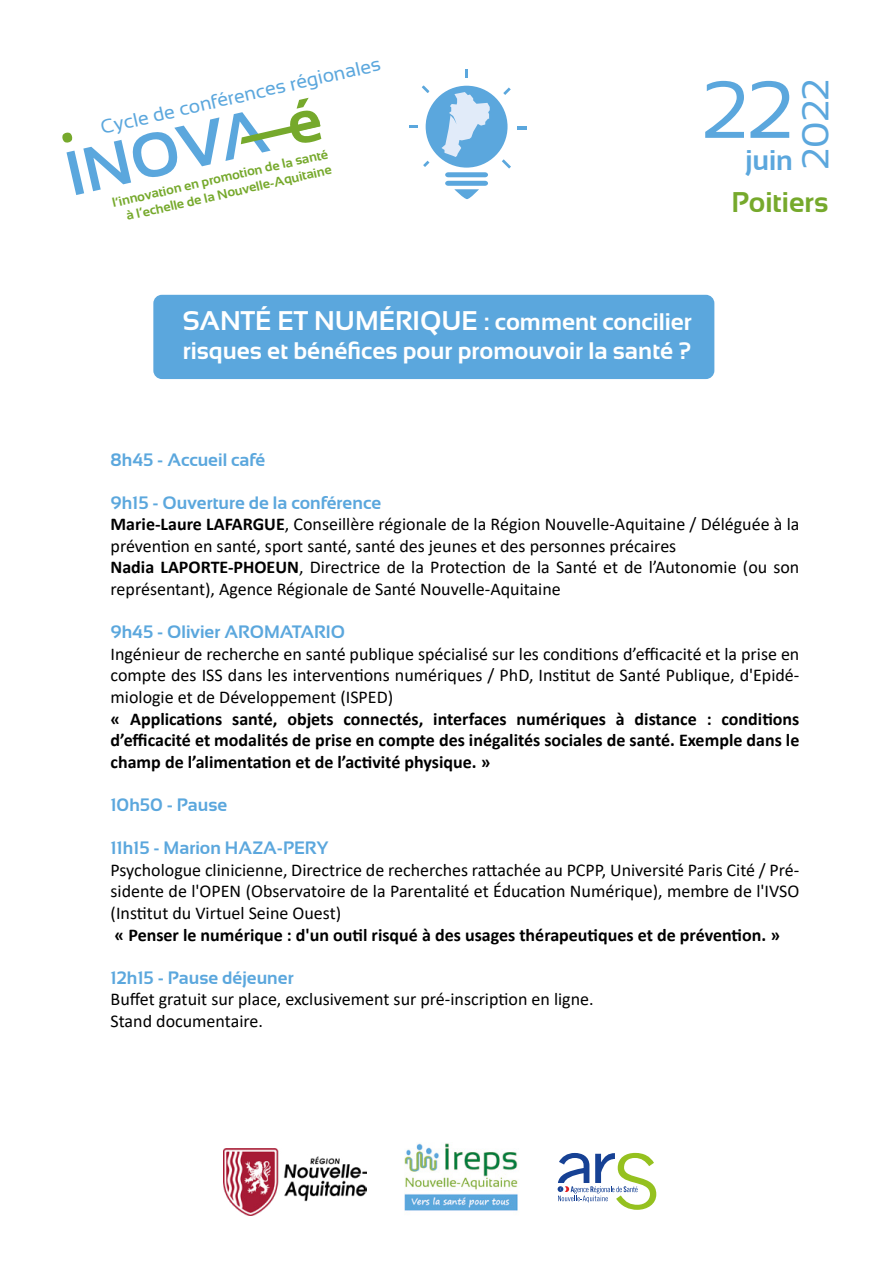
<style>
.page{position:relative;width:893px;height:1263px;background:#fff}
.page>*{position:absolute;margin:0;border:0;box-sizing:border-box;transform-origin:0 0}
.t1{font:81px "Sansation";color:#5ba7dd}
.t2{font:37.5px "Sansation";color:#5ba7dd}
.t3{font:700 28.5px "Sansation";color:#76a92c}
.t4{font:700 28.5px "Sansation";color:#5ba7dd}
.t5{font:700 24px/28.8px "Sansation";color:#fff}
.t6{font:19.5px "Sansation";color:#5ba7dd}
.t7{font:18px/21.6px "Calibri";color:#000}
.t8{font:700 18px/21.6px "Calibri";color:#000;text-align:justify}
.t9{font:700 18px "Sansation";color:#5ba7dd}
.t10{font:700 13.2px/16px "Sansation";color:#76a92c;text-align:right}
.s1{font-size:27px}
.s2{font-weight:700}
</style>
<div class="page">
<div style="left:153px;top:295px;width:561px;height:84px;background:#5ba7dd;border-radius:9px"></div>
<svg style="left:225px;top:98px;width:96px;height:63px"></svg>
<svg style="left:62px;top:117px;width:157px;height:78px"></svg>
<svg style="left:466px;top:69px;width:2px;height:9px"></svg>
<svg style="left:445px;top:172px;width:43px;height:27px"></svg>
<svg style="left:409px;top:125px;width:9px;height:3px"></svg>
<hr style="left:517px;top:126px;width:10px;height:4px;background:#5ba7dd">
<svg style="left:503px;top:87px;width:8px;height:8px"></svg>
<svg style="left:422px;top:85px;width:7px;height:8px"></svg>
<div style="left:426px;top:86px;width:82px;height:82px;background:#5ba7dd;border-radius:50%"></div>
<svg style="left:441px;top:92px;width:49px;height:65px"></svg>
<svg style="left:502px;top:159px;width:9px;height:10px"></svg>
<svg style="left:423px;top:161px;width:6px;height:6px"></svg>
<img style="left:404px;top:1143px;width:114px;height:68px">
<img style="left:223px;top:1149px;width:143px;height:66px">
<svg style="left:558px;top:1153px;width:98px;height:57px"></svg>
<p class="t6" style="left:99px;top:117px;width:288px;rotate:-13deg">Cycle de conférences régionales</p>
<p class="t10" style="left:111px;top:195px;width:222px;rotate:-13deg">l’innovation en promotion de la santé à l’echelle de la Nouvelle-Aquitaine</p>
<h1 class="t1" style="left:703px;top:65px;width:92px">22</h1>
<h3 class="t4" style="left:745px;top:144px;width:49px">juin</h3>
<h3 class="t3" style="left:731px;top:186px;width:98px">Poitiers</h3>
<h2 class="t2" style="left:795px;top:169px;width:91px;rotate:-90deg">2022</h2>
<h3 class="t5" style="left:183px;top:308px;width:511px"><span class="s1">SANTÉ ET NUMÉRIQUE</span> : comment concilier risques et bénéfices pour promouvoir la santé ?</h3>
<p class="t9" style="left:111px;top:450px;width:156px">8h45 - Accueil café</p>
<p class="t9" style="left:111px;top:492px;width:272px">9h15 - Ouverture de la conférence</p>
<p class="t7" style="left:111px;top:513px;width:690px"><span class="s2">Marie-Laure LAFARGUE</span>, Conseillère régionale de la Région Nouvelle-Aquitaine / Déléguée à la prévention en santé, sport santé, santé des jeunes et des personnes précaires<br><span class="s2">Nadia LAPORTE-PHOEUN</span>, Directrice de la Protection de la Santé et de l’Autonomie (ou son représentant), Agence Régionale de Santé Nouvelle-Aquitaine</p>
<p class="t9" style="left:111px;top:622px;width:236px">9h45 - Olivier AROMATARIO</p>
<p class="t7" style="left:111px;top:643px;width:690px;text-align:justify">Ingénieur de recherche en santé publique spécialisé sur les conditions d’efficacité et la prise en compte des ISS dans les interventions numériques / PhD, Institut de Santé Publique, d'Epidé&shy;miologie et de Développement (ISPED)</p>
<p class="t8" style="left:111px;top:708px;width:690px">« Applications santé, objets connectés, interfaces numériques à distance : conditions d’efficacité et modalités de prise en compte des inégalités sociales de santé. Exemple dans le champ de l’alimentation et de l’activité physique. »</p>
<p class="t9" style="left:111px;top:795px;width:118px">10h50 - Pause</p>
<p class="t9" style="left:111px;top:838px;width:219px">11h15 - Marion HAZA-PERY</p>
<p class="t7" style="left:111px;top:859px;width:690px;text-align:justify">Psychologue clinicienne, Directrice de recherches rattachée au PCPP, Université Paris Cité / Pré&shy;sidente de l'OPEN (Observatoire de la Parentalité et Éducation Numérique), membre de l'IVSO (Institut du Virtuel Seine Ouest)</p>
<p class="t8" style="left:115px;top:924px;width:667px">« Penser le numérique : d'un outil risqué à des usages thérapeutiques et de prévention. »</p>
<p class="t9" style="left:111px;top:967px;width:185px">12h15 - Pause déjeuner</p>
<p class="t7" style="left:111px;top:988px;width:485px">Buffet gratuit sur place, exclusivement sur pré-inscription en ligne.<br>Stand documentaire.</p>
</div>
